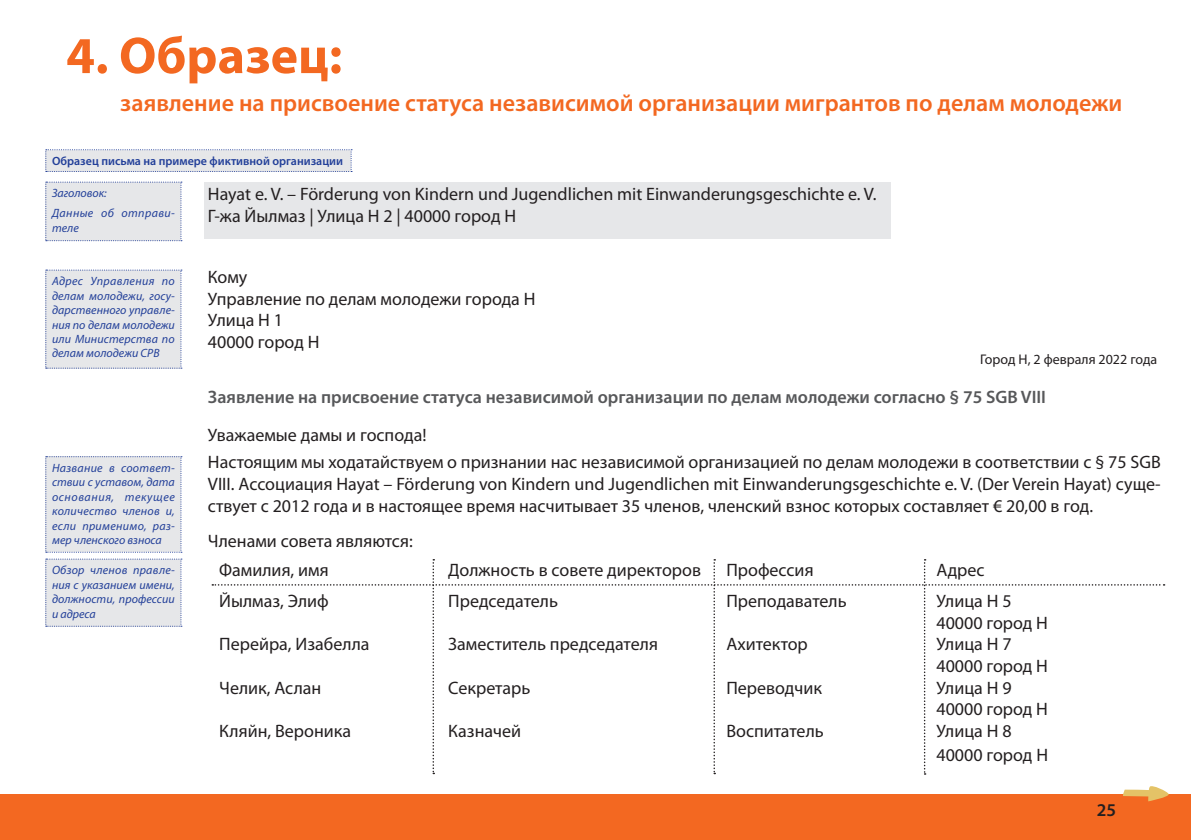
<style>
.page{position:relative;width:1191px;height:840px;background:#fff}
.page>*{position:absolute;margin:0;border:0;box-sizing:border-box;transform-origin:0 0}
.Rubrik_re{font:700 52px "Myriad Pro";color:#f36821}
.Rubrik_re-2{font:600 24px "Myriad Pro";color:#f36821}
.Fließtext{font:18px/21.6px "Myriad Pro";color:#231f20;text-align:justify}
.Fließtext-2{font:600 18px "Myriad Pro";color:#57585a}
.t1{font:600 18px "Myriad Pro";color:#231f20}
.Fließtext-3{font:14px "Myriad Pro";color:#231f20}
.Randnotiz{font:italic 12px/14.4px "Myriad Pro";letter-spacing:.01em;color:#223f99;text-align:justify}
.Randnotiz-2{font:600 12px "Myriad Pro";color:#223f99}
.Randnotiz-3{font:italic 12px/14.4px "Myriad Pro";letter-spacing:.03em;color:#223f99}
</style>
<div class="page">
<div style="left:0;top:794px;width:1191px;height:45px;background:#f36821"></div>
<svg style="left:212px;top:559px;width:952px;height:215px"></svg>
<div style="left:204px;top:181px;width:686px;height:57px;background:#e6e7e9"></div>
<svg style="left:45px;top:149px;width:307px;height:23px;background:#dfe1e6"></svg>
<div style="left:45px;top:181px;width:137px;height:60px;background:#e6e7e9"></div>
<div style="left:45px;top:269px;width:137px;height:99px;background:#e6e7e9"></div>
<div style="left:45px;top:456px;width:137px;height:96px;background:#e6e7e9"></div>
<div style="left:45px;top:558px;width:137px;height:68px;background:#e6e7e9"></div>
<svg style="left:1123px;top:786px;width:46px;height:14px"></svg>
<p class="Rubrik_re" style="left:66px;top:22px;width:277px">4. Образец:</p>
<p class="Rubrik_re-2" style="left:120px;top:88px;width:1003px">заявление на присвоение статуса независимой организации мигрантов по делам молодежи</p>
<p class="Randnotiz-2" style="left:52px;top:153px;width:293px">Образец письма на примере фиктивной организации</p>
<p class="Randnotiz" style="left:52px;top:186px;width:56px">Заголовок:</p>
<p class="Randnotiz-3" style="left:52px;top:206px;width:124px">Данные об отправи&shy;теле</p>
<p class="Fließtext" style="left:208px;top:183px;width:670px">Hayat e. V. – Förderung von Kindern und Jugendlichen mit Einwanderungsgeschichte e. V.</p>
<p class="Fließtext" style="left:208px;top:204px;width:310px">Г-жа Йылмаз | Улица Н 2 | 40000 город Н</p>
<p class="Randnotiz" style="left:52px;top:274px;width:124px">Адрес Управления по делам молодежи, госу&shy;дарственного управле&shy;ния по делам молодежи или Министерства по делам молодежи СРВ</p>
<p class="Randnotiz" style="left:52px;top:460px;width:124px">Название в соответ&shy;ствии с уставом, дата основания, текущее количество членов и, если применимо, раз&shy;мер членского взноса</p>
<p class="Randnotiz" style="left:52px;top:562px;width:124px">Обзор членов правле&shy;ния с указанием имени, должности, профессии и адреса</p>
<p class="Fließtext" style="left:208px;top:265px;width:41px">Кому</p>
<p class="Fließtext" style="left:208px;top:287px;width:329px">Управление по делам молодежи города Н</p>
<p class="Fließtext" style="left:208px;top:309px;width:77px">Улица Н 1</p>
<p class="Fließtext" style="left:208px;top:330px;width:113px">40000 город Н</p>
<p class="Fließtext-3" style="left:980px;top:350px;width:179px">Город Н, 2 февраля 2022 года</p>
<p class="Fließtext-2" style="left:208px;top:385px;width:839px">Заявление на присвоение статуса независимой организации по делам молодежи согласно § 75 SGB VIII</p>
<p class="Fließtext" style="left:208px;top:423px;width:220px">Уважаемые дамы и господа!</p>
<p class="Fließtext" style="left:208px;top:451px;width:954px">Настоящим мы ходатайствуем о признании нас независимой организацией по делам молодежи в соответствии с § 75 SGB VIII. Ассоциация Hayat – Förderung von Kindern und Jugendlichen mit Einwanderungsgeschichte e. V. (Der Verein Hayat) суще&shy;ствует с 2012 года и в настоящее время насчитывает 35 членов, членский взнос которых составляет € 20,00 в год.</p>
<p class="Fließtext" style="left:208px;top:529px;width:206px">Членами совета являются:</p>
<p class="Fließtext" style="left:219px;top:558px;width:111px">Фамилия, имя</p>
<p class="Fließtext" style="left:448px;top:558px;width:254px">Должность в совете директоров</p>
<p class="Fließtext" style="left:726px;top:558px;width:89px">Профессия</p>
<p class="Fließtext" style="left:936px;top:558px;width:50px">Адрес</p>
<p class="Fließtext" style="left:219px;top:589px;width:111px">Йылмаз, Элиф</p>
<p class="Fließtext" style="left:448px;top:589px;width:111px">Председатель</p>
<p class="Fließtext" style="left:726px;top:589px;width:122px">Преподаватель</p>
<p class="Fließtext" style="left:936px;top:589px;width:77px">Улица Н 5</p>
<p class="Fließtext" style="left:936px;top:611px;width:113px">40000 город Н</p>
<p class="Fließtext" style="left:219px;top:633px;width:152px">Перейра, Изабелла</p>
<p class="Fließtext" style="left:448px;top:633px;width:211px">Заместитель председателя</p>
<p class="Fließtext" style="left:726px;top:633px;width:83px">Ахитектор</p>
<p class="Fließtext" style="left:936px;top:633px;width:77px">Улица Н 7</p>
<p class="Fließtext" style="left:936px;top:654px;width:113px">40000 город Н</p>
<p class="Fließtext" style="left:219px;top:676px;width:104px">Челик, Аслан</p>
<p class="Fließtext" style="left:448px;top:676px;width:84px">Секретарь</p>
<p class="Fließtext" style="left:726px;top:676px;width:97px">Переводчик</p>
<p class="Fließtext" style="left:936px;top:676px;width:77px">Улица Н 9</p>
<p class="Fließtext" style="left:936px;top:697px;width:113px">40000 город Н</p>
<p class="Fließtext" style="left:219px;top:719px;width:133px">Кляйн, Вероника</p>
<p class="Fließtext" style="left:448px;top:719px;width:74px">Казначей</p>
<p class="Fließtext" style="left:726px;top:719px;width:99px">Воспитатель</p>
<p class="Fließtext" style="left:936px;top:719px;width:77px">Улица Н 8</p>
<p class="Fließtext" style="left:936px;top:743px;width:113px">40000 город Н</p>
<p class="t1" style="left:1096px;top:797px;width:21px">25</p>
</div>
